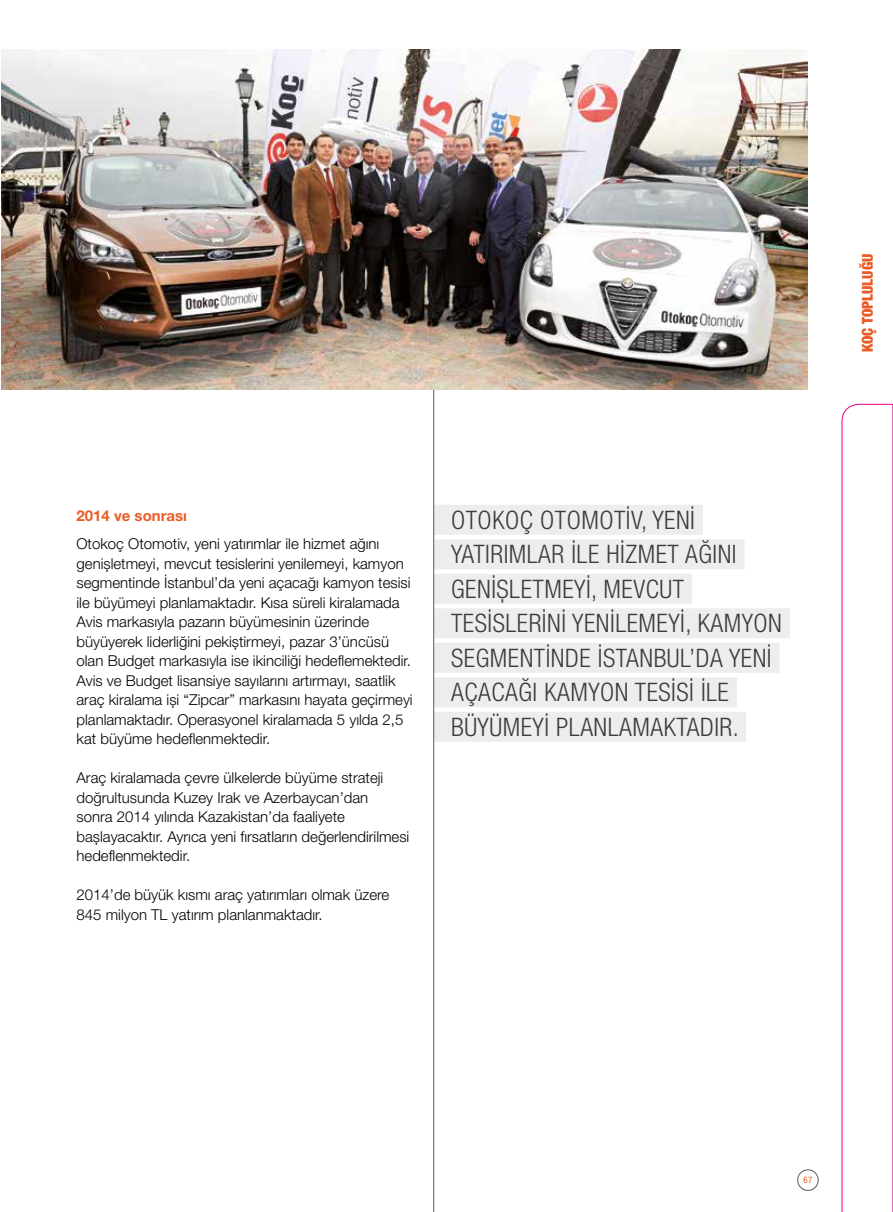
<style>
.page{position:relative;width:893px;height:1212px;background:#fff}
.page>*{position:absolute;margin:0;border:0;box-sizing:border-box;transform-origin:0 0}
.t1{font:300 condensed 25.5px/34.5px "Helvetica Neue LT Pro";letter-spacing:.02em;color:#3c3c3b}
.t2{font:300 15px/19.5px "Helvetica Neue LT Pro";color:#000}
.t3{font:700 15px "Helvetica Neue LT Pro";color:#eb5b25}
.t4{font:900 condensed 15px "Helvetica Neue LT Pro";color:#eb5b25}
.t5{font:condensed 9px "Helvetica Neue LT Pro";color:#eb5b25}
</style>
<div class="page">
<svg style="left:842px;top:404px;width:51px;height:808px"></svg>
<div style="left:434px;top:505px;width:269px;height:30px;background:#ededed"></div>
<div style="left:434px;top:539px;width:311px;height:30px;background:#ededed"></div>
<div style="left:434px;top:574px;width:258px;height:30px;background:#ededed"></div>
<div style="left:434px;top:608px;width:356px;height:30px;background:#ededed"></div>
<div style="left:434px;top:643px;width:346px;height:30px;background:#ededed"></div>
<div style="left:434px;top:677px;width:303px;height:30px;background:#ededed"></div>
<div style="left:434px;top:712px;width:312px;height:30px;background:#ededed"></div>
<hr style="left:433px;top:347px;width:1px;height:865px;background:#575756">
<img style="left:1px;top:49px;width:807px;height:341px">
<div style="left:797px;top:1169px;width:22px;height:22px;border:1px solid #575756;border-radius:50%"></div>
<p class="t3" style="left:77px;top:506px;width:112px">2014 ve sonrası</p>
<p class="t2" style="left:77px;top:534px;width:338px">Otokoç Otomotiv, yeni yatırımlar ile hizmet ağını genişletmeyi, mevcut tesislerini yenilemeyi, kamyon segmentinde İstanbul’da yeni açacağı kamyon tesisi ile büyümeyi planlamaktadır. Kısa süreli kiralamada Avis markasıyla pazarın büyümesinin üzerinde büyüyerek liderliğini pekiştirmeyi, pazar 3’üncüsü olan Budget markasıyla ise ikinciliği hedeflemektedir.<br>Avis ve Budget lisansiye sayılarını artırmayı, saatlik araç kiralama işi “Zipcar” markasını hayata geçirmeyi planlamaktadır. Operasyonel kiralamada 5 yılda 2,5 kat büyüme hedeflenmektedir.</p>
<p class="t2" style="left:77px;top:768px;width:334px">Araç kiralamada çevre ülkelerde büyüme strateji doğrultusunda Kuzey Irak ve Azerbaycan’dan<br>sonra 2014 yılında Kazakistan’da faaliyete başlayacaktır. Ayrıca yeni fırsatların değerlendirilmesi hedeflenmektedir.</p>
<p class="t2" style="left:77px;top:885px;width:314px">2014’de büyük kısmı araç yatırımları olmak üzere<br>845 milyon TL yatırım planlanmaktadır.</p>
<h1 class="t1" style="left:451px;top:502px;width:332px">OTOKOÇ OTOMOTIV, YENI<br>YATIRIMLAR ILE HIZMET AĞINI<br>GENIŞLETMEYI, MEVCUT<br>TESISLERINI YENILEMEYI, KAMYON<br>SEGMENTINDE İSTANBUL’DA YENI<br>AÇACAĞI KAMYON TESISI ILE<br>BÜYÜMEYI PLANLAMAKTADIR.</h1>
<p class="t4" style="left:858px;top:352px;width:100px;rotate:-90deg">KOÇ TOPLULUĞU</p>
<p class="t5" style="left:803px;top:1175px;width:10px">67</p>
</div>
